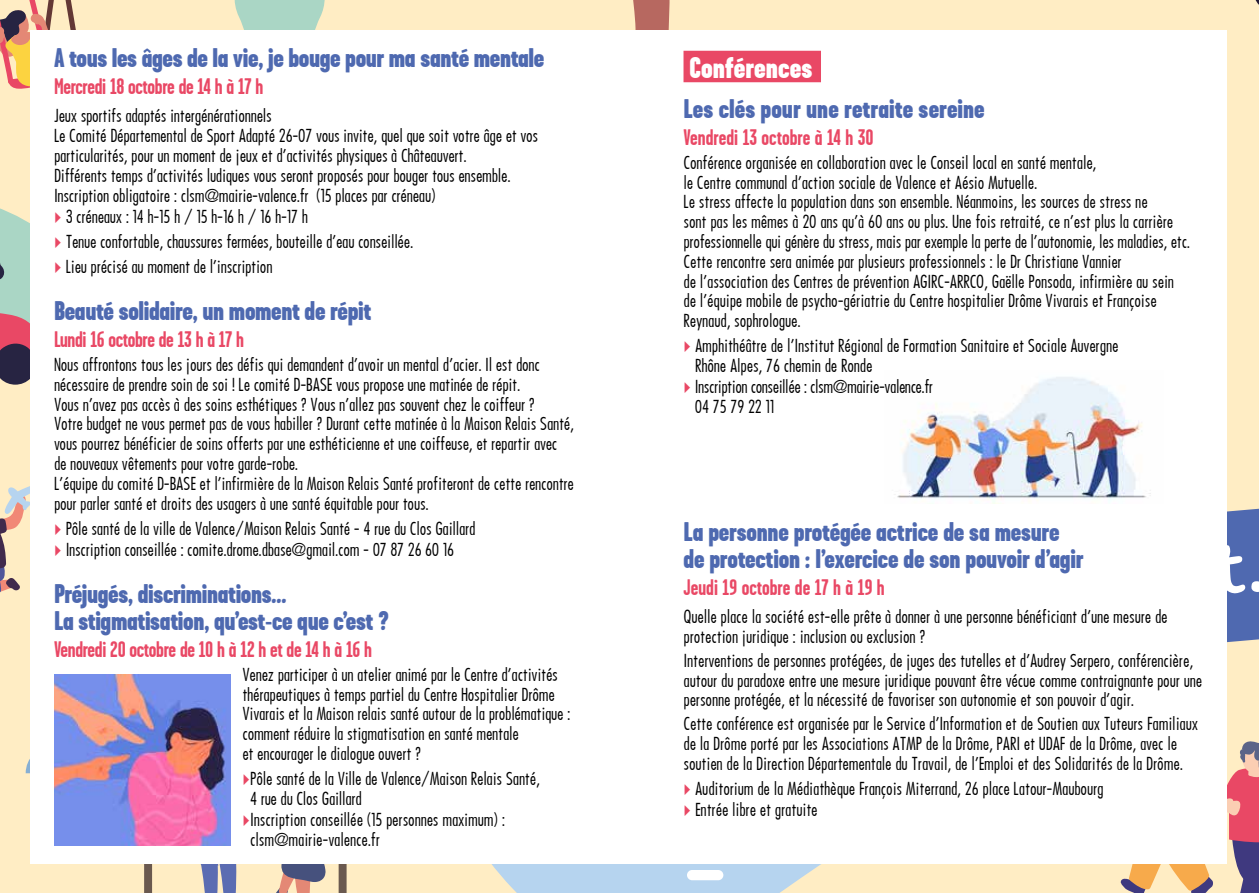
<style>
.page{position:relative;width:1259px;height:893px;background:#ffedc4}
.page>*{position:absolute;margin:0;border:0;box-sizing:border-box;transform-origin:0 0}
.t1{font:900 30px "Garage Gothic";color:#fff}
.t2{font:900 27px/27px "Garage Gothic";letter-spacing:-.015em;color:#4e69b0}
.t3{font:700 22.5px "Garage Gothic";letter-spacing:-.015em;color:#e94865}
.t4{font:500 16.5px/19.8px "Futura Cond";letter-spacing:-.015em;color:#000}
</style>
<div class="page">
<svg style="left:26px;top:759px;width:4px;height:14px"></svg>
<svg style="left:491px;top:864px;width:330px;height:29px;background:#bdd6ea"></svg>
<svg style="left:234px;top:0;width:91px;height:30px;background:#b2d8c4"></svg>
<svg style="left:1226px;top:504px;width:33px;height:221px"></svg>
<svg style="left:1226px;top:542px;width:19px;height:54px"></svg>
<svg style="left:1251px;top:581px;width:8px;height:11px"></svg>
<div style="left:687px;top:870px;width:36px;height:10px;background:#fff;border-radius:5px"></div>
<svg style="left:633px;top:0;width:37px;height:30px"></svg>
<svg style="left:1255px;top:0;width:4px;height:5px"></svg>
<svg style="left:0;top:486px;width:30px;height:107px"></svg>
<svg style="left:1120px;top:725px;width:139px;height:168px"></svg>
<div style="left:30px;top:30px;width:1196px;height:834px;background:#fff"></div>
<img style="left:54px;top:674px;width:177px;height:171px">
<img style="left:897px;top:377px;width:254px;height:127px">
<div style="left:683px;top:51px;width:138px;height:31px;background:#e94865"></div>
<svg style="left:0;top:0;width:76px;height:385px"></svg>
<svg style="left:144px;top:743px;width:203px;height:150px"></svg>
<h2 class="t2" style="left:54px;top:44px;width:492px">A tous les âges de la vie, je bouge pour ma santé mentale</h2>
<h3 class="t3" style="left:54px;top:74px;width:211px">Mercredi 18 octobre de 14 h à 17 h</h3>
<p class="t4" style="left:54px;top:106px;width:219px">Jeux sportifs adaptés intergénérationnels</p>
<p class="t4" style="left:54px;top:126px;width:486px">Le Comité Départemental de Sport Adapté 26-07 vous invite, quel que soit votre âge et vos</p>
<p class="t4" style="left:54px;top:146px;width:414px">particularités, pour un moment de jeux et d’activités physiques à Châteauvert.</p>
<p class="t4" style="left:54px;top:166px;width:458px">Différents temps d’activités ludiques vous seront proposés pour bouger tous ensemble.</p>
<p class="t4" style="left:54px;top:185px;width:383px">Inscription obligatoire : clsm@mairie-valence.fr (15 places par créneau)</p>
<p class="t4" style="left:66px;top:206px;width:244px">3 créneaux : 14 h-15 h / 15 h-16 h / 16 h-17 h</p>
<p class="t4" style="left:66px;top:229px;width:349px;line-height:25.2px">Tenue confortable, chaussures fermées, bouteille d’eau conseillée.<br>Lieu précisé au moment de l’inscription</p>
<h2 class="t2" style="left:54px;top:297px;width:319px">Beauté solidaire, un moment de répit</h2>
<h3 class="t3" style="left:54px;top:327px;width:192px">Lundi 16 octobre de 13 h à 17 h</h3>
<p class="t4" style="left:54px;top:355px;width:521px">Nous affrontons tous les jours des défis qui demandent d’avoir un mental d’acier. Il est donc nécessaire de prendre soin de soi ! Le comité D-BASE vous propose une matinée de répit.<br>Vous n’avez pas accès à des soins esthétiques ? Vous n’allez pas souvent chez le coiffeur ?<br>Votre budget ne vous permet pas de vous habiller ? Durant cette matinée à la Maison Relais Santé, vous pourrez bénéficier de soins offerts par une esthéticienne et une coiffeuse, et repartir avec<br>de nouveaux vêtements pour votre garde-robe.<br>L’équipe du comité D-BASE et l’infirmière de la Maison Relais Santé profiteront de cette rencontre pour parler santé et droits des usagers à une santé équitable pour tous.</p>
<p class="t4" style="left:66px;top:518px;width:411px;line-height:21px">Pôle santé de la ville de Valence/Maison Relais Santé - 4 rue du Clos Gaillard<br>Inscription conseillée : comite.drome.dbase@gmail.com - 07 87 26 60 16</p>
<h2 class="t2" style="left:54px;top:580px;width:336px">Préjugés, discriminations…<br>La stigmatisation, qu’est-ce que c’est ?</h2>
<h3 class="t3" style="left:54px;top:637px;width:319px">Vendredi 20 octobre de 10 h à 12 h et de 14 h à 16 h</h3>
<p class="t4" style="left:242px;top:665px;width:330px">Venez participer à un atelier animé par le Centre d’activités thérapeutiques à temps partiel du Centre Hospitalier Drôme Vivarais et la Maison relais santé autour de la problématique : comment réduire la stigmatisation en santé mentale<br>et encourager le dialogue ouvert ?</p>
<p class="t4" style="left:250px;top:769px;width:291px;line-height:20.2px">Pôle santé de la Ville de Valence/Maison Relais Santé, 4 rue du Clos Gaillard<br>Inscription conseillée (15 personnes maximum) : clsm@mairie-valence.fr</p>
<h1 class="t1" style="left:689px;top:51px;width:124px">Conférences</h1>
<h2 class="t2" style="left:683px;top:95px;width:303px">Les clés pour une retraite sereine</h2>
<h3 class="t3" style="left:683px;top:125px;width:191px">Vendredi 13 octobre à 14 h 30</h3>
<p class="t4" style="left:683px;top:153px;width:508px">Conférence organisée en collaboration avec le Conseil local en santé mentale,<br>le Centre communal d’action sociale de Valence et Aésio Mutuelle.<br>Le stress affecte la population dans son ensemble. Néanmoins, les sources de stress ne<br>sont pas les mêmes à 20 ans qu’à 60 ans ou plus. Une fois retraité, ce n’est plus la carrière professionnelle qui génère du stress, mais par exemple la perte de l’autonomie, les maladies, etc.<br>Cette rencontre sera animée par plusieurs professionnels : le Dr Christiane Vannier<br>de l’association des Centres de prévention AGIRC-ARRCO, Gaëlle Ponsoda, infirmière au sein de l’équipe mobile de psycho-gériatrie du Centre hospitalier Drôme Vivarais et Françoise Reynaud, sophrologue.</p>
<p class="t4" style="left:695px;top:336px;width:425px;line-height:20.2px">Amphithéâtre de l’Institut Régional de Formation Sanitaire et Sociale Auvergne Rhône Alpes, 76 chemin de Ronde<br>Inscription conseillée : clsm@mairie-valence.fr<br>04 75 79 22 11</p>
<h2 class="t2" style="left:683px;top:518px;width:402px">La personne protégée actrice de sa mesure de protection : l’exercice de son pouvoir d’agir</h2>
<h3 class="t3" style="left:683px;top:575px;width:203px">Jeudi 19 octobre de 17 h à 19 h</h3>
<p class="t4" style="left:683px;top:607px;width:485px">Quelle place la société est-elle prête à donner à une personne bénéficiant d’une mesure de protection juridique : inclusion ou exclusion ?</p>
<p class="t4" style="left:683px;top:651px;width:520px">Interventions de personnes protégées, de juges des tutelles et d’Audrey Serpero, conférencière, autour du paradoxe entre une mesure juridique pouvant être vécue comme contraignante pour une personne protégée, et la nécessité de favoriser son autonomie et son pouvoir d’agir.</p>
<p class="t4" style="left:683px;top:714px;width:516px">Cette conférence est organisée par le Service d’Information et de Soutien aux Tuteurs Familiaux de la Drôme porté par les Associations ATMP de la Drôme, PARI et UDAF de la Drôme, avec le soutien de la Direction Départementale du Travail, de l’Emploi et des Solidarités de la Drôme.</p>
<p class="t4" style="left:695px;top:778px;width:410px;line-height:21px">Auditorium de la Médiathèque François Miterrand, 26 place Latour-Maubourg<br>Entrée libre et gratuite</p>
</div>
